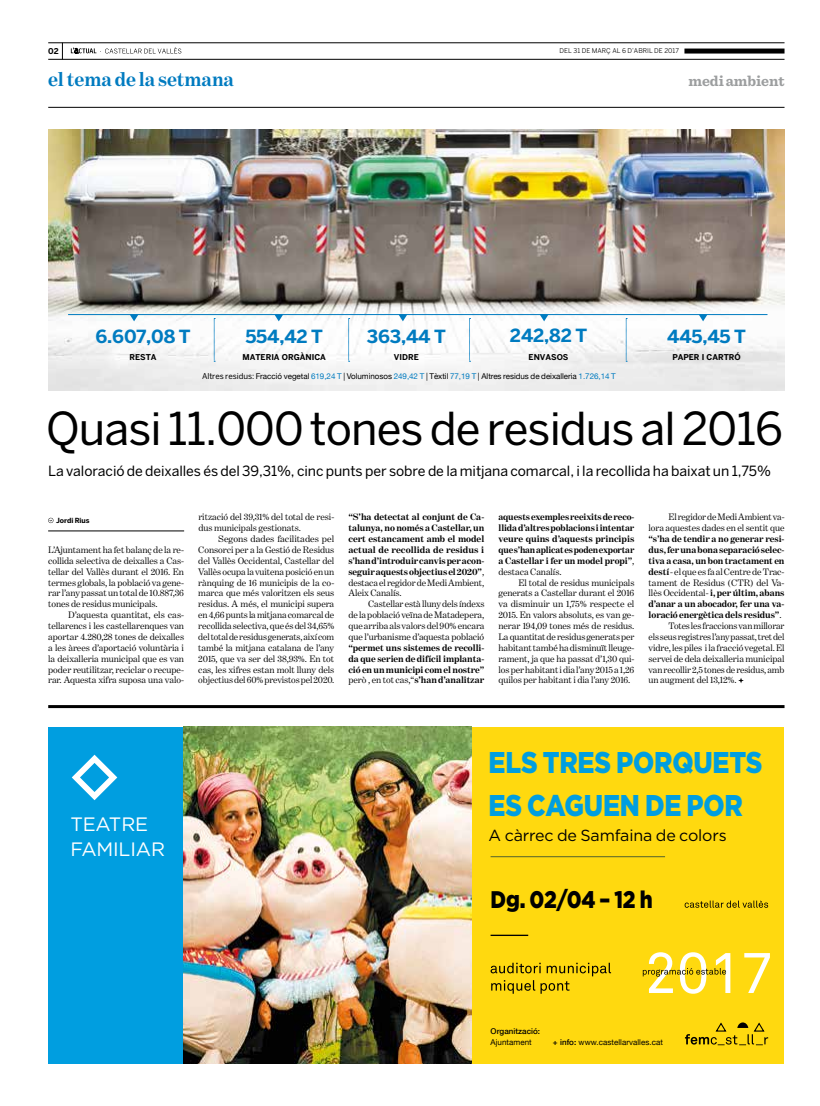
<style>
.page{position:relative;width:820px;height:1106px;background:#fff}
.page>*{position:absolute;margin:0;border:0;box-sizing:border-box;transform-origin:0 0}
.t1{font:45px "Benton Sans";letter-spacing:-.02em;color:#000}
.t2{font:900 30px/43.2px "Gotham";letter-spacing:-.01em;color:#009ee0;scale:.85 1}
.t3{font:900 24px "Gotham";color:#000;scale:.85 1}
.t4{font:700 20px "Benton Modern One";letter-spacing:-.005em;color:#007bc0}
.t5{font:19.4px/25.4px "Gotham";letter-spacing:-.01em;color:#fff}
.t6{font:700 18px "Benton Sans";letter-spacing:-.01em;color:#007bc0}
.t7{font:16px "Gotham";letter-spacing:-.01em;color:#000}
.t8{font:700 15px "Sentinel";letter-spacing:-.005em;color:#9c9e9f}
.t9{font:14px "Benton Sans";letter-spacing:-.005em;color:#000}
.t10{font:9.5px/10.9px "Benton Modern One";letter-spacing:-.005em;color:#000;text-align:justify}
.t11{font:700 9.5px/10.9px "Benton Modern One";letter-spacing:-.005em;color:#000;text-align:justify}
.t12{font:8px "Helvetica Neue";letter-spacing:-.005em;color:#000}
.t13{font:700 8px "Benton Sans";color:#000}
.t14{font:500 8px "Helvetica Neue";letter-spacing:.005em;color:#000}
.t15{font:700 7px "Benton Sans";letter-spacing:-.01em;color:#000}
.t16{font:6.5px "Benton Sans";letter-spacing:.005em;color:#000}
.s1{font-family:"Benton Sans"}
.s2{color:#007bc0}
.s3{font-weight:400}
.s4{font-weight:700}
.s5{font-weight:500}
</style>
<div class="page">
<svg style="left:62px;top:44px;width:1px;height:15px"></svg>
<hr style="left:48px;top:107px;width:736px;height:1px;background:#000">
<hr style="left:48px;top:43px;width:736px;height:1px;background:#000">
<hr style="left:48px;top:59px;width:736px;height:1px;background:#000">
<div style="left:684px;top:49px;width:100px;height:5px;background:#000"></div>
<svg style="left:71px;top:47px;width:110px;height:7px"></svg>
<div style="left:48px;top:726px;width:735px;height:337px;background:#ffd90f"></div>
<div style="left:48px;top:726px;width:135px;height:337px;background:#009ee0"></div>
<svg style="left:71px;top:754px;width:47px;height:47px"></svg>
<img style="left:183px;top:726px;width:288px;height:337px">
<svg style="left:490px;top:962px;width:120px;height:31px"></svg>
<hr style="left:490px;top:934px;width:38px;height:2px;background:#000">
<svg style="left:684px;top:900px;width:83px;height:7px"></svg>
<svg style="left:642px;top:952px;width:127px;height:41px"></svg>
<hr style="left:490px;top:856px;width:174px;height:1px;background:#002b3b">
<svg style="left:684px;top:1022px;width:83px;height:23px"></svg>
<hr style="left:48px;top:705px;width:736px;height:3px;background:#000">
<svg style="left:48px;top:518px;width:5px;height:5px"></svg>
<hr style="left:48px;top:530px;width:136px;height:1px;background:#000">
<svg style="left:738px;top:678px;width:5px;height:5px"></svg>
<img style="left:48px;top:129px;width:736px;height:261px">
<hr style="left:68px;top:314px;width:699px;height:1px;background:#007bc0">
<svg style="left:214px;top:318px;width:1px;height:44px"></svg>
<svg style="left:348px;top:318px;width:1px;height:44px"></svg>
<svg style="left:469px;top:318px;width:1px;height:44px"></svg>
<svg style="left:625px;top:318px;width:2px;height:44px"></svg>
<svg style="left:130px;top:315px;width:8px;height:6px"></svg>
<svg style="left:274px;top:314px;width:9px;height:7px"></svg>
<svg style="left:398px;top:314px;width:9px;height:7px"></svg>
<svg style="left:539px;top:314px;width:9px;height:7px"></svg>
<svg style="left:698px;top:314px;width:9px;height:7px"></svg>
<p class="t13" style="left:48px;top:46px;width:12px">02</p>
<p class="t16" style="left:559px;top:47px;width:121px">DEL 31 DE MARÇ AL 6 D’ABRIL DE 2017</p>
<h3 class="t4" style="left:48px;top:68px;width:187px">el tema de la setmana</h3>
<h3 class="t8" style="left:688px;top:69px;width:98px">medi ambient</h3>
<h3 class="t6" style="left:95px;top:326px;width:97px">6.607,08 T</h3>
<h3 class="t6" style="left:245px;top:326px;width:79px">554,42 T</h3>
<h3 class="t6" style="left:367px;top:326px;width:80px">363,44 T</h3>
<h3 class="t6" style="left:510px;top:325px;width:79px">242,82 T</h3>
<h3 class="t6" style="left:667px;top:326px;width:80px">445,45 T</h3>
<p class="t13" style="left:129px;top:352px;width:29px">RESTA</p>
<p class="t13" style="left:242px;top:352px;width:85px">MATERIA ORGÀNICA</p>
<p class="t13" style="left:394px;top:352px;width:26px">VIDRE</p>
<p class="t13" style="left:528px;top:352px;width:41px">ENVASOS</p>
<p class="t13" style="left:672px;top:352px;width:70px">PAPER I CARTRÓ</p>
<p class="t12" style="left:202px;top:371px;width:415px"><span class="s1">Altres residus:</span> Fracció vegetal <span class="s2">619,24 T</span> | Voluminosos <span class="s2">249,42 T</span> | Tèxtil <span class="s2">77,19 T</span> | Altres residus de deixalleria <span class="s2">1.726,14 T</span></p>
<h1 class="t1" style="left:46px;top:402px;width:738px">Quasi 11.000 tones de residus al 2016</h1>
<h3 class="t9" style="left:48px;top:463px;width:724px">La valoració de deixalles és del 39,31%, cinc punts per sobre de la mitjana comarcal, i la recollida ha baixat un 1,75%</h3>
<p class="t15" style="left:56px;top:516px;width:35px">Jordi Rius</p>
<p class="t11" style="left:348px;top:511px;width:137px">“S’ha detectat al conjunt de Ca&shy;talunya, no només a Castellar, un cert estancament amb el model actual de recollida de residus i s’han d’introduir canvis per acon&shy;seguir aquests objectius el 2020”<span class="s3">, destaca el regidor de Medi Ambient, Aleix Canalís.</span></p>
<p class="t10" style="left:348px;top:598px;width:137px;text-indent:20px">Castellar està lluny dels índexs de la població veïna de Matadepera, que arriba als valors del 90% encara que l’urbanisme d’aquesta població</p>
<p class="t11" style="left:348px;top:642px;width:137px">“permet uns sistemes de recolli&shy;da que serien de difícil implanta&shy;ció en un municipi com el nostre” <span class="s3">però , en tot cas,“</span>s’han d’analitzar</p>
<p class="t11" style="left:498px;top:511px;width:137px">aquests exemples reeixits de reco&shy;llida d’altres poblacions i intentar veure quins d’aquests principis que s’han aplicat es poden exportar a Castellar i fer un model propi”<span class="s3">, destaca Canalís.</span></p>
<p class="t10" style="left:498px;top:577px;width:137px;text-indent:20px">El total de residus municipals generats a Castellar durant el 2016 va disminuir un 1,75% respecte el 2015. En valors absoluts, es van ge&shy;nerar 194,09 tones més de residus.<br>La quantitat de residus generats per habitant també ha disminuït lleuge&shy;rament, ja que ha passat d’1,30 qui&shy;los per habitant i dia l’any 2015 a 1,26 quilos per habitant i dia l’any 2016.</p>
<p class="t10" style="left:648px;top:512px;width:137px;text-align:right">El regidor de Medi Ambient va-<br>lora aquestes dades en el sentit que</p>
<p class="t11" style="left:648px;top:533px;width:137px">“s’ha de tendir a no generar resi-</p>
<p class="t11" style="left:648px;top:544px;width:137px">dus, fer una bona separació selec-</p>
<p class="t11" style="left:648px;top:555px;width:137px">tiva a casa, un bon tractament en</p>
<p class="t10" style="left:648px;top:566px;width:137px"><span class="s4">destí</span> - el que es fa al Centre de Trac-</p>
<p class="t10" style="left:648px;top:577px;width:137px">tament de Residus (CTR) del Va-</p>
<p class="t11" style="left:648px;top:587px;width:137px"><span class="s3">llès Occidental-</span> i, per últim, abans</p>
<p class="t11" style="left:648px;top:598px;width:137px">d’anar a un abocador, fer una va-</p>
<p class="t11" style="left:648px;top:609px;width:134px">loració energètica dels residus”<span class="s3">.</span></p>
<p class="t10" style="left:668px;top:620px;width:117px">Totes les fraccions van millorar</p>
<p class="t10" style="left:648px;top:631px;width:137px">els seus registres l’any passat, tret del</p>
<p class="t10" style="left:648px;top:642px;width:137px">vidre, les piles i la fracció vegetal. El</p>
<p class="t10" style="left:648px;top:653px;width:137px">servei de dela deixalleria municipal</p>
<p class="t10" style="left:648px;top:663px;width:137px">van recollir 2,5 tones de residus, amb</p>
<p class="t10" style="left:648px;top:674px;width:89px">un augment del 13,12%.</p>
<p class="t10" style="left:198px;top:512px;width:137px">rització del 39,31% del total de resi&shy;dus municipals gestionats.</p>
<p class="t10" style="left:198px;top:533px;width:137px;text-indent:20px">Segons dades facilitades pel Consorci per a la Gestió de Residus del Vallès Occidental, Castellar del Vallès ocupa la vuitena posició en un rànquing de 16 municipis de la co&shy;marca que més valoritzen els seus residus. A més, el municipi supera en 4,66 punts la mitjana comarcal de recollida selectiva, que és del 34,65% del total de residus generats, així com també la mitjana catalana de l’any 2015, que va ser del 38,93%. En tot cas, les xifres estan molt lluny dels objectius del 60% previstos pel 2020.</p>
<p class="t10" style="left:48px;top:544px;width:137px">L’Ajuntament ha fet balanç de la re&shy;collida selectiva de deixalles a Cas&shy;tellar del Vallès durant el 2016. En termes globals, la població va gene&shy;rar l’any passat un total de 10.887,36 tones de residus municipals.</p>
<p class="t10" style="left:48px;top:609px;width:137px;text-indent:20px">D’aquesta quantitat, els cas&shy;tellarencs i les castellarenques van aportar 4.280,28 tones de deixalles a les àrees d’aportació voluntària i la deixalleria municipal que es van poder reutilitzar, reciclar o recupe&shy;rar. Aquesta xifra suposa una valo-</p>
<h3 class="t5" style="left:70px;top:810px;width:96px">TEATRE<br>FAMILIAR</h3>
<h2 class="t2" style="left:488px;top:739px;width:323px">ELS TRES PORQUETS<br>ES CAGUEN DE POR</h2>
<h3 class="t7" style="left:488px;top:826px;width:239px">A càrrec de Samfaina de colors</h3>
<h3 class="t3" style="left:490px;top:885px;width:192px">DG. 02/04 – 12 H</h3>
<p class="t14" style="left:490px;top:1026px;width:51px">Organització:</p>
<p class="t12" style="left:490px;top:1037px;width:43px">Ajuntament</p>
<p class="t12" style="left:552px;top:1037px;width:111px"><span class="s5">+ info:</span> www.castellarvalles.cat</p>
</div>
